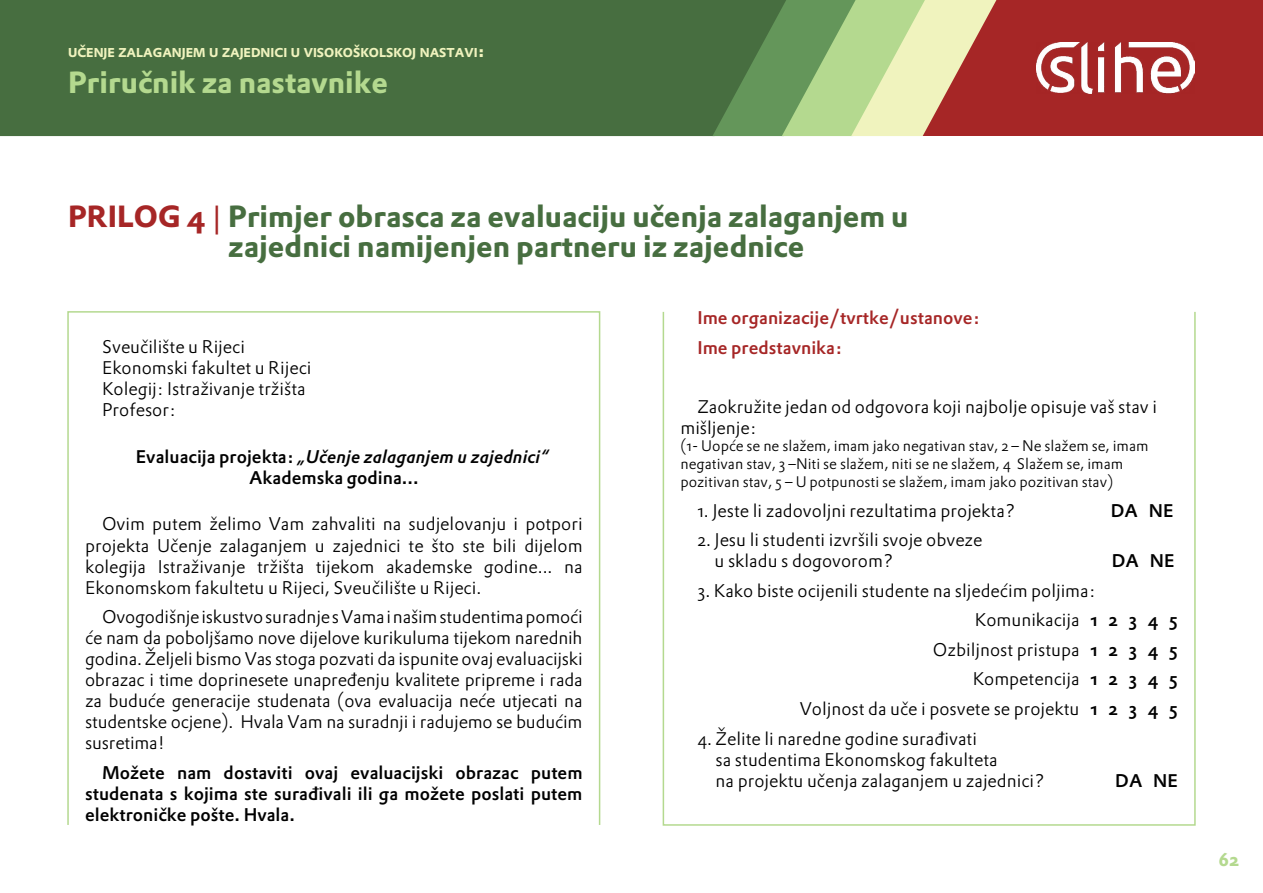
<style>
.page{position:relative;width:1263px;height:893px;background:#fff}
.page>*{position:absolute;margin:0;border:0;box-sizing:border-box;transform-origin:0 0}
.t1{font:700 30px/30px "DTL Prokyon ST";color:#476e40}
.t2{font:700 30px "DTL Prokyon ST";color:#b4d98f}
.t3{font:18px/21px "DTL Prokyon ST Light";color:#000}
.t4{font:18px/21px "DTL Prokyon ST Medium";color:#000}
.t5{font:18px/29.5px "DTL Prokyon ST Medium";color:#a62626}
.t6{font:700 18px "DTL Prokyon ST";color:#b4d98f}
.t7{font:15px/18px "DTL Prokyon ST Light";color:#000}
.t8{font:700 12.6px "DTL Prokyon ST";color:#f0f3be}
.s1{font-size:18px}
.s2{color:#a62626}
.s3{font-weight:400;color:#a62626}
.s4{font-style:italic}
.s5{font-family:"DTL Prokyon ST Medium"}
</style>
<div class="page">
<div style="left:0;top:0;width:1263px;height:136px;background:#a62626"></div>
<div style="left:0;top:0;width:712px;height:136px;background:#476e40"></div>
<svg style="left:712px;top:0;width:285px;height:136px"></svg>
<img style="left:1036px;top:42px;width:159px;height:52px">
<div style="left:67px;top:311px;width:533px;height:515px;border:2px solid #b4d98f"></div>
<div style="left:663px;top:311px;width:533px;height:515px;border:2px solid #b4d98f"></div>
<p class="t8" style="left:68px;top:44px;width:418px">UČENJE ZALAGANJEM U ZAJEDNICI U VISOKOŠKOLSKOJ NASTAVI<span class="s1">:</span></p>
<h1 class="t2" style="left:68px;top:62px;width:321px">Priručnik za nastavnike</h1>
<h1 class="t1" style="left:228px;top:201px;width:682px;text-indent:-160px"><span class="s2">PRILOG 4</span> <span class="s3">|</span> Primjer obrasca za evaluaciju učenja zalaganjem u zajednici namijenjen partneru iz zajednice</h1>
<p class="t3" style="left:102px;top:336px;width:211px">Sveučilište u Rijeci<br>Ekonomski fakultet u Rijeci<br>Kolegij: Istraživanje tržišta<br>Profesor:</p>
<p class="t4" style="left:249px;top:446px;width:301px;text-indent:-113px">Evaluacija projekta: <span class="s4">„Učenje zalaganjem u zajednici“<br></span>Akademska godina...</p>
<p class="t3" style="left:85px;top:513px;width:499px;text-align:justify;text-indent:17px">Ovim putem želimo Vam zahvaliti na sudjelovanju i potpori projekta Učenje zalaganjem u zajednici te što ste bili dijelom kolegija Istraživanje tržišta tijekom akademske godine... na Ekonomskom fakultetu u Rijeci, Sveučilište u Rijeci.</p>
<p class="t3" style="left:85px;top:606px;width:499px;text-align:justify;text-indent:17px">Ovogodišnje iskustvo suradnje s Vama i našim studentima pomoći će nam da poboljšamo nove dijelove kurikuluma tijekom narednih godina. Željeli bismo Vas stoga pozvati da ispunite ovaj evaluacijski obrazac i time doprinesete unapređenju kvalitete pripreme i rada za buduće generacije studenata (ova evaluacija neće utjecati na studentske ocjene). Hvala Vam na suradnji i radujemo se budućim susretima!</p>
<p class="t4" style="left:85px;top:761px;width:499px;text-align:justify;text-indent:17px">Možete nam dostaviti ovaj evaluacijski obrazac putem studenata s kojima ste surađivali ili ga možete poslati putem elektroničke pošte. Hvala.</p>
<p class="t5" style="left:697px;top:303px;width:284px">Ime organizacije/tvrtke/ustanove:<br>Ime predstavnika:</p>
<p class="t3" style="left:680px;top:395px;width:478px;text-indent:17px">Zaokružite jedan od odgovora koji najbolje opisuje vaš stav i mišljenje:</p>
<p class="t7" style="left:680px;top:437px;width:470px">(1- Uopće se ne slažem, imam jako negativan stav, 2 – Ne slažem se, imam negativan stav, 3 –Niti se slažem, niti se ne slažem, 4 Slažem se, imam pozitivan stav, 5 – U potpunosti se slažem, imam jako pozitivan stav)</p>
<p class="t3" style="left:697px;top:500px;width:320px">1. Jeste li zadovoljni rezultatima projekta?</p>
<p class="t4" style="left:1111px;top:500px;width:64px">DA NE</p>
<p class="t3" style="left:714px;top:529px;width:270px;text-indent:-17px">2. Jesu li studenti izvršili svoje obveze u skladu s dogovorom?</p>
<p class="t4" style="left:1112px;top:550px;width:64px">DA NE</p>
<p class="t3" style="left:697px;top:580px;width:399px">3. Kako biste ocijenili studente na sljedećim poljima:</p>
<p class="t3" style="left:975px;top:609px;width:205px">Komunikacija <span class="s5">1 2 3 4 5</span></p>
<p class="t3" style="left:933px;top:639px;width:246px">Ozbiljnost pristupa <span class="s5">1 2 3 4 5</span></p>
<p class="t3" style="left:973px;top:668px;width:207px">Kompetencija <span class="s5">1 2 3 4 5</span></p>
<p class="t3" style="left:800px;top:698px;width:380px">Voljnost da uče i posvete se projektu <span class="s5">1 2 3 4 5</span></p>
<p class="t3" style="left:716px;top:727px;width:331px;text-indent:-18px">4. Želite li naredne godine surađivati<br>sa studentima Ekonomskog fakulteta<br>na projektu učenja zalaganjem u zajednici?</p>
<p class="t4" style="left:1115px;top:769px;width:64px">DA NE</p>
<p class="t6" style="left:1219px;top:847px;width:22px">62</p>
</div>
